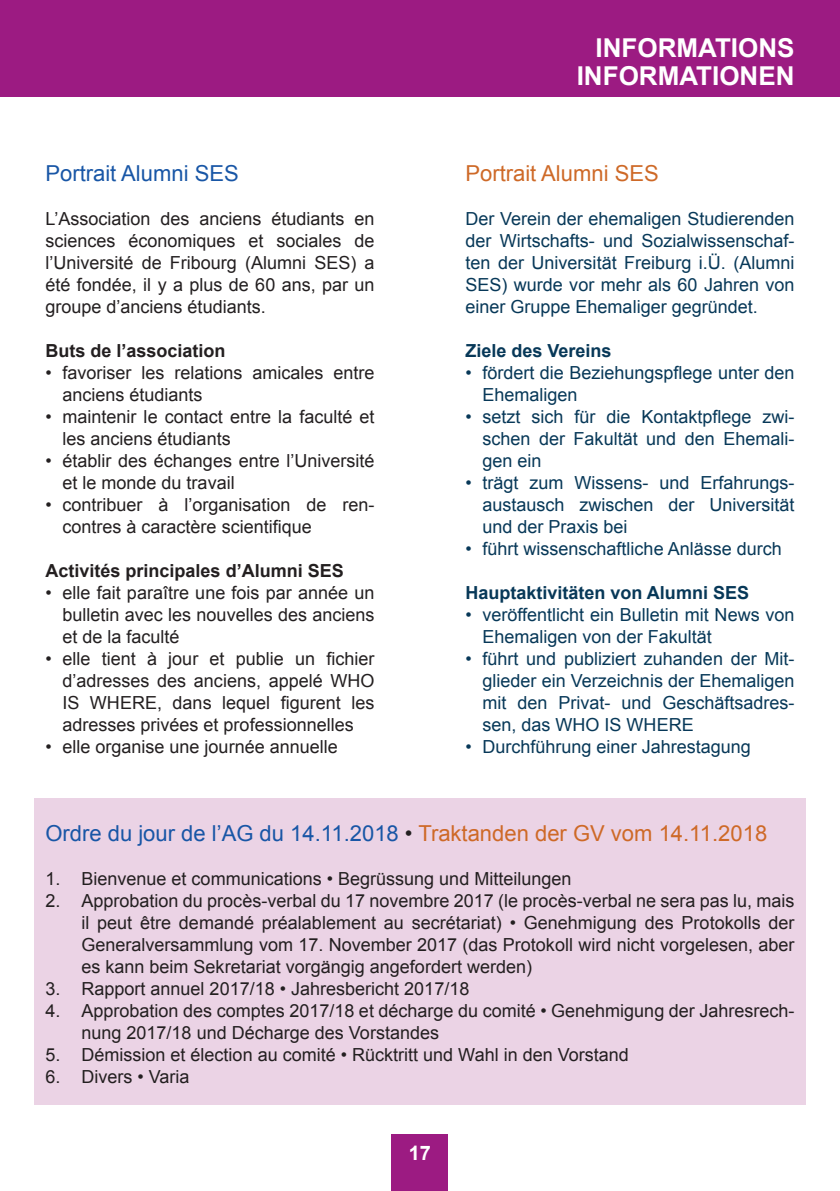
<style>
.page{position:relative;width:840px;height:1191px;background:#fff}
.page>*{position:absolute;margin:0;border:0;box-sizing:border-box;transform-origin:0 0}
.t1{font:700 26px/28px "Arial";color:#fff;text-align:right}
.t2{font:22px "Arial";color:#1856a6}
.t3{font:22px "Arial";color:#ce6927}
.t4{font:700 20px "Arial";color:#fff}
.t5{font:18px/22px "Arial";color:#231f20}
.t6{font:18px/22px "Arial";color:#073858;text-align:justify}
.t7{font:700 18px "Arial";color:#231f20}
.t8{font:700 18px "Arial";color:#073858}
.s1{color:#231f20}
.s2{color:#ce6927}
</style>
<div class="page">
<div style="left:0;top:0;width:839px;height:96px;background:#9c1b82"></div>
<div style="left:391px;top:1134px;width:57px;height:57px;background:#9c1b82"></div>
<div style="left:34px;top:798px;width:771px;height:306px;background:#ebd3e5"></div>
<p class="t2" style="left:45px;top:159px;width:195px">Portrait Alumni SES</p>
<p class="t5" style="left:45px;top:208px;width:330px;text-align:justify">L’Association des anciens étudiants en sciences économiques et sociales de l’Université de Fribourg (Alumni SES) a été fondée, il y a plus de 60 ans, par un groupe d’anciens étudiants.</p>
<p class="t7" style="left:45px;top:339px;width:182px">Buts de l’association</p>
<p class="t5" style="left:62px;top:362px;width:313px;text-indent:-17px">• favoriser les relations amicales entre anciens étudiants</p>
<p class="t5" style="left:62px;top:406px;width:313px;text-indent:-17px">• maintenir le contact entre la faculté et les anciens étudiants</p>
<p class="t5" style="left:62px;top:450px;width:313px;text-indent:-17px">• établir des échanges entre l’Université et le monde du travail</p>
<p class="t5" style="left:62px;top:494px;width:313px;text-indent:-17px">• contribuer à l’organisation de ren&shy;contres à caractère scientifique</p>
<p class="t7" style="left:45px;top:559px;width:300px">Activités principales d’Alumni SES</p>
<p class="t5" style="left:62px;top:582px;width:313px;text-align:justify;text-indent:-17px">• elle fait paraître une fois par année un bulletin avec les nouvelles des anciens et de la faculté</p>
<p class="t5" style="left:62px;top:648px;width:313px;text-align:justify;text-indent:-17px">• elle tient à jour et publie un fichier d’adresses des anciens, appelé WHO IS WHERE, dans lequel figurent les adresses privées et professionnelles</p>
<p class="t5" style="left:45px;top:736px;width:294px">• elle organise une journée annuelle</p>
<h1 class="t1" style="left:576px;top:35px;width:219px">INFORMATIONS<br>INFORMATIONEN</h1>
<p class="t3" style="left:465px;top:159px;width:195px">Portrait Alumni SES</p>
<p class="t6" style="left:465px;top:208px;width:330px">Der Verein der ehemaligen Studierenden der Wirtschafts- und Sozialwissenschaf&shy;ten der Universität Freiburg i.Ü. (Alumni SES) wurde vor mehr als 60 Jahren von einer Gruppe Ehemaliger gegründet.</p>
<p class="t8" style="left:465px;top:339px;width:148px">Ziele des Vereins</p>
<p class="t6" style="left:482px;top:362px;width:313px;text-indent:-17px">• fördert die Beziehungspflege unter den<br>Ehemaligen</p>
<p class="t6" style="left:482px;top:406px;width:313px;text-indent:-17px">• setzt sich für die Kontaktpflege zwi&shy;schen der Fakultät und den Ehemali&shy;gen ein</p>
<p class="t6" style="left:482px;top:472px;width:313px;text-indent:-17px">• trägt zum Wissens- und Erfahrungs&shy;austausch zwischen der Universität und der Praxis bei</p>
<p class="t6" style="left:465px;top:538px;width:318px">• führt wissenschaftliche Anlässe durch</p>
<p class="t8" style="left:465px;top:581px;width:285px">Hauptaktivitäten von Alumni SES</p>
<p class="t6" style="left:482px;top:604px;width:313px;text-indent:-17px">• veröffentlicht ein Bulletin mit News von<br>Ehemaligen von der Fakultät</p>
<p class="t6" style="left:482px;top:648px;width:313px;text-indent:-17px">• führt und publiziert zuhanden der Mit&shy;glieder ein Verzeichnis der Ehemaligen mit den Privat- und Geschäftsadres&shy;sen, das WHO IS WHERE</p>
<p class="t6" style="left:465px;top:736px;width:287px">• Durchführung einer Jahrestagung</p>
<p class="t2" style="left:45px;top:819px;width:723px">Ordre du jour de l’AG du 14.11.2018 <span class="s1">•</span> <span class="s2">Traktanden der GV vom 14.11.2018</span></p>
<p class="t5" style="left:45px;top:868px;width:527px">1. Bienvenue et communications • Begrüssung und Mitteilungen</p>
<p class="t5" style="left:81px;top:890px;width:714px;text-align:justify;text-indent:-36px">2. Approbation du procès-verbal du 17 novembre 2017 (le procès-verbal ne sera pas lu, mais il peut être demandé préalablement au secrétariat) • Genehmigung des Protokolls der Generalversammlung vom 17. November 2017 (das Protokoll wird nicht vorgelesen, aber es kann beim Sekretariat vorgängig angefordert werden)</p>
<p class="t5" style="left:45px;top:978px;width:425px">3. Rapport annuel 2017/18 • Jahresbericht 2017/18</p>
<p class="t5" style="left:81px;top:1000px;width:714px;text-indent:-36px">4. Approbation des comptes 2017/18 et décharge du comité • Genehmigung der Jahresrech&shy;nung 2017/18 und Décharge des Vorstandes</p>
<p class="t5" style="left:45px;top:1044px;width:584px">5. Démission et élection au comité • Rücktritt und Wahl in den Vorstand</p>
<p class="t5" style="left:45px;top:1066px;width:145px">6. Divers • Varia</p>
<p class="t4" style="left:408px;top:1140px;width:24px">17</p>
</div>
